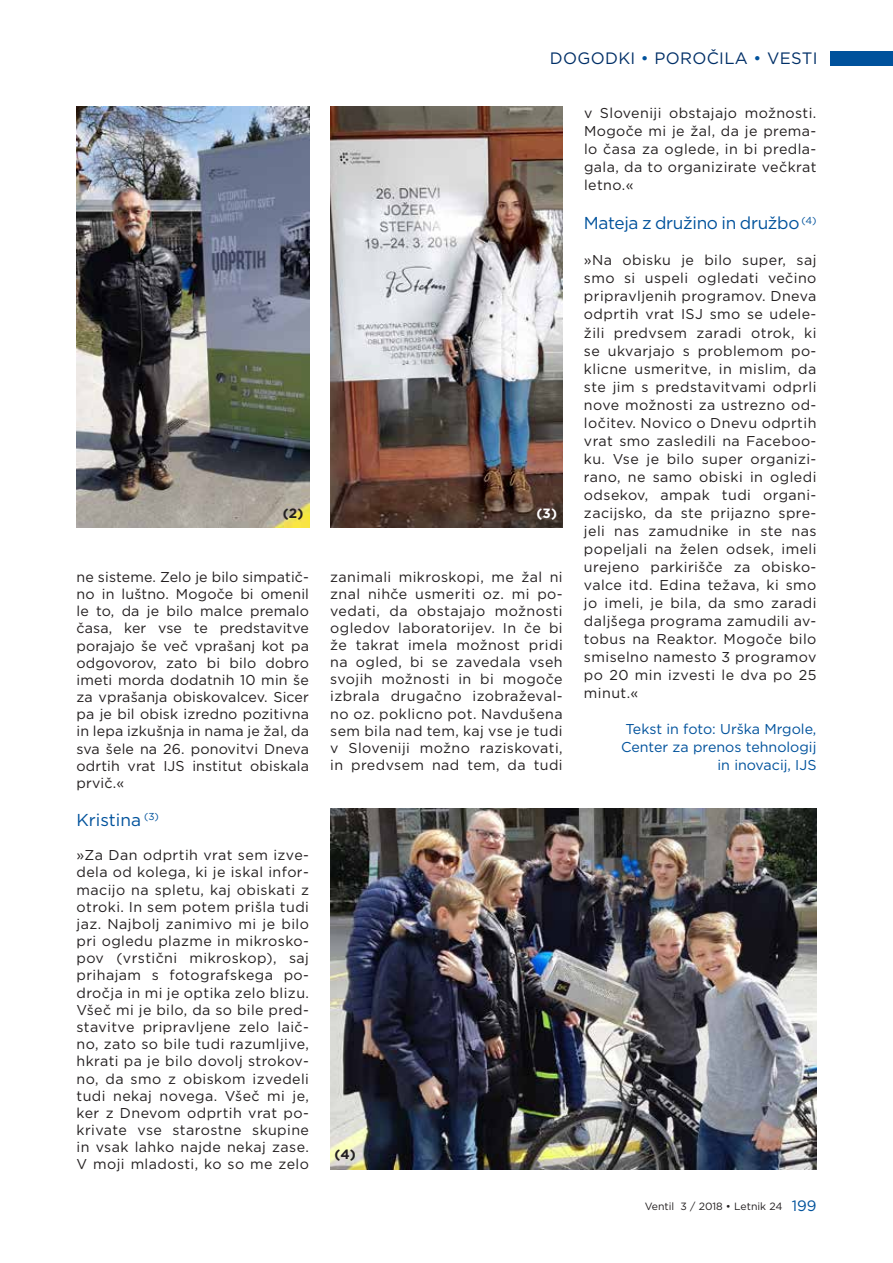
<style>
.page{position:relative;width:893px;height:1263px;background:#fff}
.page>*{position:absolute;margin:0;border:0;box-sizing:border-box;transform-origin:0 0}
.t1{font:17.25px "Gotham";letter-spacing:-.02em;color:#00529c}
.t2{font:17.25px "Gotham";color:#00529c}
.t3{font:16.5px "Gotham";letter-spacing:.02em;color:#002f67}
.t4{font:14.25px/17.1px "Gotham";letter-spacing:.03em;color:#231f20;text-align:justify}
.t5{font:14.25px/18px "Gotham";color:#00529c;text-align:right}
.t6{font:700 13.5px "Gotham";color:#231f20}
.t7{font:700 13.5px "Gotham";color:#fff}
.t8{font:10.5px "Gotham";color:#231f20}
.s1{color:#00529c}
.s2{font-size:15px;color:#00529c}
</style>
<div class="page">
<img style="left:77px;top:106px;width:232px;height:422px">
<img style="left:330px;top:106px;width:233px;height:422px">
<div style="left:831px;top:51px;width:62px;height:14px;background:#00529c"></div>
<img style="left:330px;top:808px;width:486px;height:361px">
<p class="t6" style="left:283px;top:504px;width:22px">(2)</p>
<p class="t4" style="left:77px;top:568px;width:234px">ne sisteme. Zelo je bilo simpatič&shy;no in luštno. Mogoče bi omenil le to, da je bilo malce premalo časa, ker vse te predstavitve porajajo še več vprašanj kot pa odgovorov, zato bi bilo dobro imeti morda dodatnih 10 min še za vprašanja obiskovalcev. Sicer pa je bil obisk izredno pozitivna in lepa izkušnja in nama je žal, da sva šele na 26. ponovitvi Dneva odrtih vrat IJS institut obiskala prvič.«</p>
<p class="t2" style="left:77px;top:809px;width:84px">Kristina <sup>(3)</sup></p>
<p class="t4" style="left:77px;top:846px;width:234px">»Za Dan odprtih vrat sem izve&shy;dela od kolega, ki je iskal infor&shy;macijo na spletu, kaj obiskati z otroki. In sem potem prišla tudi jaz. Najbolj zanimivo mi je bilo pri ogledu plazme in mikrosko&shy;pov (vrstični mikroskop), saj prihajam s fotografskega po&shy;dročja in mi je optika zelo blizu.<br>Všeč mi je bilo, da so bile pred&shy;stavitve pripravljene zelo laič&shy;no, zato so bile tudi razumljive, hkrati pa je bilo dovolj strokov&shy;no, da smo z obiskom izvedeli tudi nekaj novega. Všeč mi je, ker z Dnevom odprtih vrat po&shy;krivate vse starostne skupine in vsak lahko najde nekaj zase.<br>V moji mladosti, ko so me zelo</p>
<p class="t3" style="left:550px;top:48px;width:269px">DOGODKI <span class="s1">•</span> POROČILA <span class="s1">•</span> VESTI</p>
<p class="t7" style="left:537px;top:504px;width:22px">(3)</p>
<p class="t4" style="left:330px;top:568px;width:234px">zanimali mikroskopi, me žal ni znal nihče usmeriti oz. mi po&shy;vedati, da obstajajo možnosti ogledov laboratorijev. In če bi že takrat imela možnost pridi na ogled, bi se zavedala vseh svojih možnosti in bi mogoče izbrala drugačno izobraževal&shy;no oz. poklicno pot. Navdušena sem bila nad tem, kaj vse je tudi v Sloveniji možno raziskovati, in predvsem nad tem, da tudi</p>
<p class="t4" style="left:584px;top:103px;width:234px;line-height:18px">v Sloveniji obstajajo možnosti.<br>Mogoče mi je žal, da je prema&shy;lo časa za oglede, in bi predla&shy;gala, da to organizirate večkrat letno.«</p>
<p class="t1" style="left:584px;top:212px;width:234px">Mateja z družino in družbo <sup>(4)</sup></p>
<p class="t4" style="left:584px;top:251px;width:234px;line-height:18px">»Na obisku je bilo super, saj smo si uspeli ogledati večino pripravljenih programov. Dneva odprtih vrat ISJ smo se udele&shy;žili predvsem zaradi otrok, ki se ukvarjajo s problemom po&shy;klicne usmeritve, in mislim, da ste jim s predstavitvami odprli nove možnosti za ustrezno od&shy;ločitev. Novico o Dnevu odprtih vrat smo zasledili na Faceboo&shy;ku. Vse je bilo super organizi&shy;rano, ne samo obiski in ogledi odsekov, ampak tudi organi&shy;zacijsko, da ste prijazno spre&shy;jeli nas zamudnike in ste nas popeljali na želen odsek, imeli urejeno parkirišče za obisko&shy;valce itd. Edina težava, ki smo jo imeli, je bila, da smo zaradi daljšega programa zamudili av&shy;tobus na Reaktor. Mogoče bilo smiselno namesto 3 programov po 20 min izvesti le dva po 25 minut.«</p>
<p class="t5" style="left:621px;top:719px;width:197px">Tekst in foto: Urška Mrgole,<br>Center za prenos tehnologij in inovacij, IJS</p>
<p class="t6" style="left:334px;top:1146px;width:23px">(4)</p>
<p class="t8" style="left:645px;top:1199px;width:173px">Ventil 3 / 2018 • Letnik 24 <span class="s2">199</span></p>
</div>
